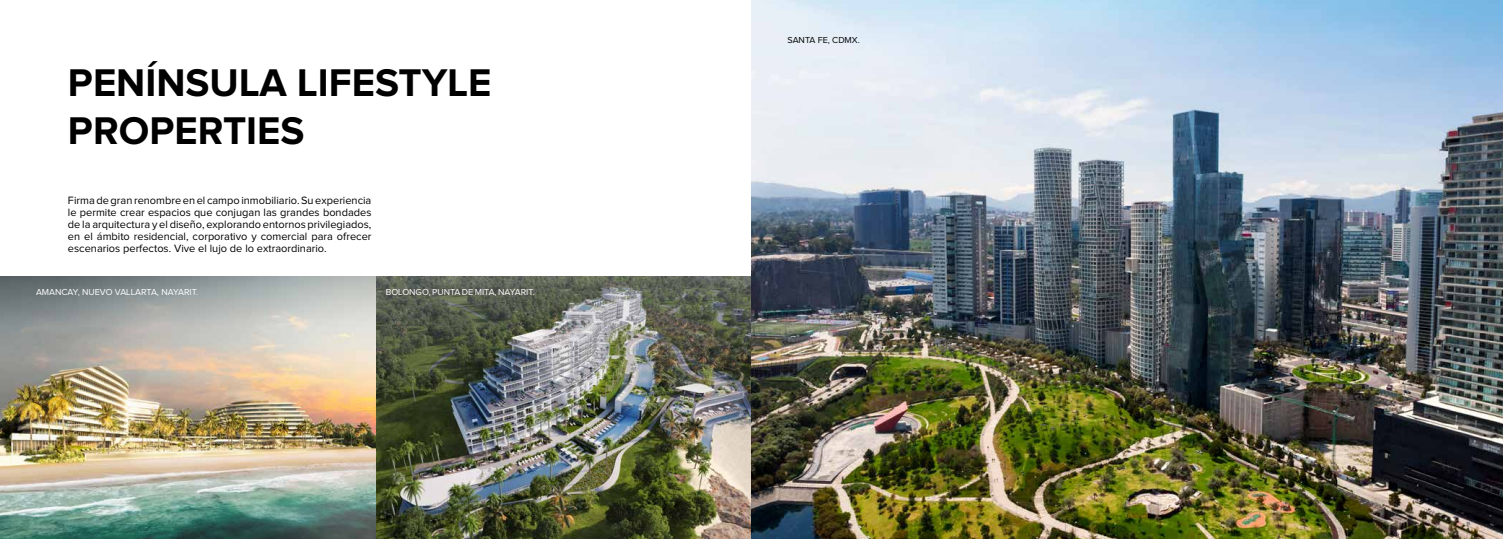
<style>
.page{position:relative;width:1503px;height:539px;background:#fff}
.page>*{position:absolute;margin:0;border:0;box-sizing:border-box;transform-origin:0 0}
.t1{font:700 40px/48px "Proxima Nova";color:#000}
.t2{font:11px/12px "Proxima Nova";color:#000;text-align:justify}
.t3{font:9px "Proxima Nova";color:#fff}
.t4{font:9px "Proxima Nova";color:#000}
</style>
<div class="page">
<img style="left:0;top:276px;width:751px;height:263px">
<img style="left:751px;top:0;width:751px;height:539px">
<h1 class="t1" style="left:68px;top:60px;width:425px">PENÍNSULA LIFESTYLE<br>PROPERTIES</h1>
<p class="t2" style="left:68px;top:195px;width:305px">Firma de gran renombre en el campo inmobiliario. Su experiencia le permite crear espacios que conjugan las grandes bondades de la arquitectura y el diseño, explorando entornos privilegiados, en el ámbito residencial, corporativo y comercial para ofrecer escenarios perfectos. Vive el lujo de lo extraordinario.</p>
<p class="t3" style="left:36px;top:288px;width:164px">AMANCAY, NUEVO VALLARTA, NAYARIT.</p>
<p class="t3" style="left:386px;top:288px;width:151px">BOLONGO, PUNTA DE MITA, NAYARIT.</p>
<p class="t4" style="left:787px;top:36px;width:74px">SANTA FE, CDMX.</p>
</div>
